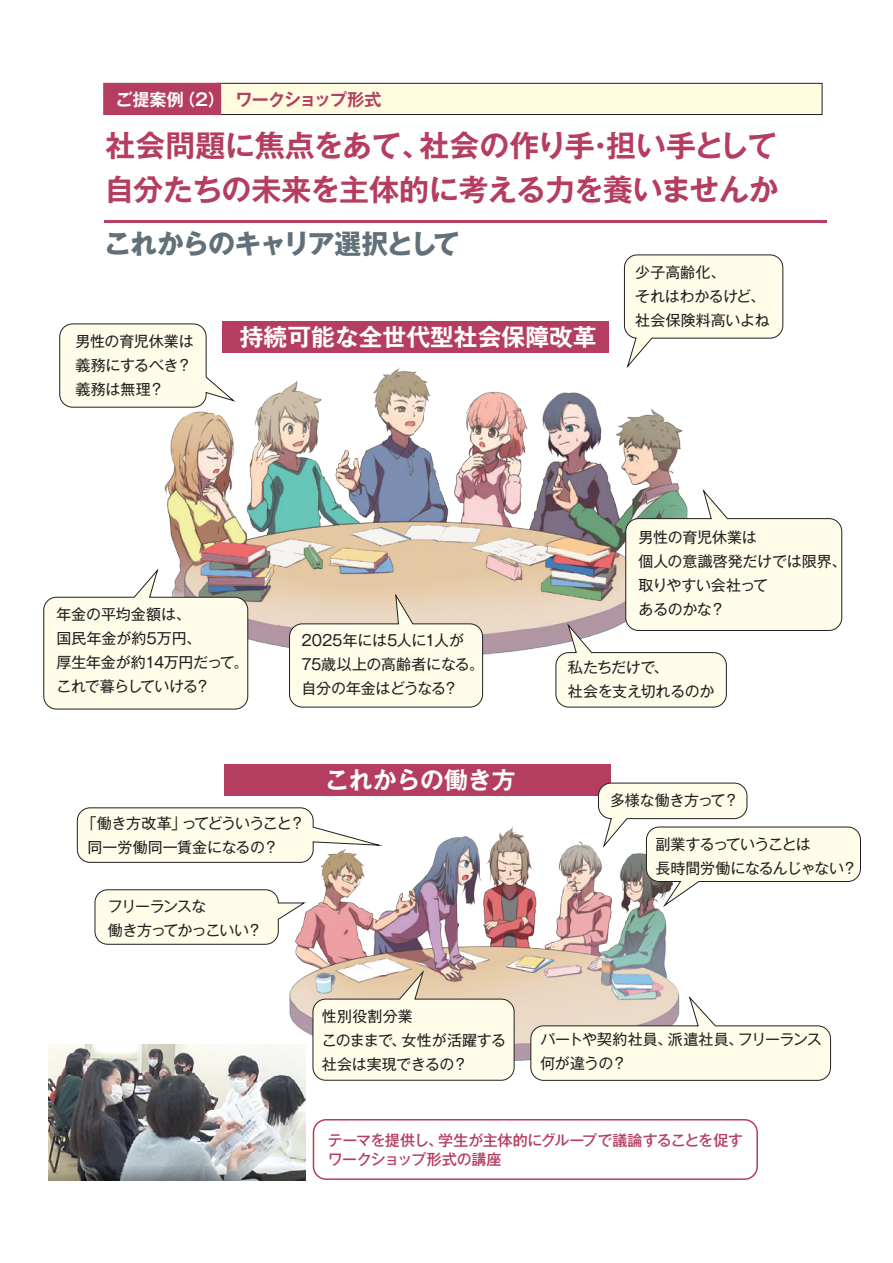
<style>
.page{position:relative;width:893px;height:1263px;background:#fff}
.page>*{position:absolute;margin:0;border:0;box-sizing:border-box;transform-origin:0 0}
.t1{font:700 30px/43.5px "Gothic MB101 Pro De";letter-spacing:-.02em;color:#b53d60}
.t2{font:700 27px "Gothic MB101 Pro";letter-spacing:-.06em;color:#627179}
.t3{font:700 23.85px "Gothic MB101 Pro De";color:#fff}
.t4{font:700 17.1px "Gothic MB101 Pro De";letter-spacing:-.055em;color:#b53d60}
.t5{font:700 17.1px "Gothic MB101 Pro De";color:#fff}
.t6{font:15px/24px "Gothic MB101 Pro";letter-spacing:-.02em;color:#231f20}
.t7{font:500 15px/19.5px "Gothic MB101 Pro";letter-spacing:-.03em;color:#b53d60}
.t8{font:15px/24px "Gothic MB101 Pro";letter-spacing:-.055em;color:#231f20}
.t9{font:15px/24px "Gothic MB101 Pro";letter-spacing:-.075em;color:#231f20}
</style>
<div class="page">
<img style="left:224px;top:764px;width:513px;height:317px">
<img style="left:106px;top:254px;width:634px;height:444px">
<div style="left:223px;top:321px;width:386px;height:32px;background:#b53d60"></div>
<div style="left:225px;top:764px;width:386px;height:31px;background:#b53d60"></div>
<div style="left:217px;top:83px;width:605px;height:32px;background:#fffce0"></div>
<div style="left:217px;top:83px;width:605px;height:32px;border:1px solid #231f20"></div>
<div style="left:104px;top:83px;width:117px;height:32px;background:#b53d60"></div>
<hr style="left:104px;top:220px;width:722px;height:3px;background:#b53d60">
<svg style="left:289px;top:594px;width:194px;height:113px;background:#f4edd9"></svg>
<svg style="left:530px;top:996px;width:301px;height:85px"></svg>
<svg style="left:313px;top:970px;width:201px;height:110px;background:#f4edd8"></svg>
<div style="left:624px;top:255px;width:159px;height:83px;background:#fffde9;border-radius:13px"></div>
<div style="left:624px;top:255px;width:159px;height:83px;border:1px solid #231f20;border-radius:13px"></div>
<svg style="left:556px;top:490px;width:286px;height:217px"></svg>
<svg style="left:598px;top:783px;width:263px;height:124px"></svg>
<svg style="left:43px;top:569px;width:205px;height:140px;background:#f3f1e2"></svg>
<svg style="left:59px;top:324px;width:176px;height:84px;background:#f6f2e2"></svg>
<svg style="left:77px;top:807px;width:302px;height:56px"></svg>
<svg style="left:95px;top:889px;width:210px;height:56px;background:#f5f2e2"></svg>
<div style="left:313px;top:1119px;width:445px;height:61px;border:2px solid #b53d60;border-radius:13px"></div>
<img style="left:49px;top:1045px;width:257px;height:136px">
<p class="t4" style="left:235px;top:85px;width:148px">ワークショップ形式</p>
<h1 class="t1" style="left:104px;top:121px;width:675px">社会問題に焦点をあて、社会の作り手・担い手として自分たちの未来を主体的に考える力を養いませんか</h1>
<p class="t5" style="left:116px;top:85px;width:111px">ご提案例（2）</p>
<h2 class="t2" style="left:104px;top:222px;width:357px">これからのキャリア選択として</h2>
<p class="t6" style="left:75px;top:327px;width:120px">男性の育児休業は義務にするべき？義務は無理？</p>
<h3 class="t3" style="left:240px;top:317px;width:358px">持続可能な全世代型社会保障改革</h3>
<p class="t6" style="left:635px;top:258px;width:136px">少子高齢化、<br>それはわかるけど、社会保険料高いよね</p>
<p class="t6" style="left:57px;top:600px;width:193px">年金の平均金額は、<br>国民年金が約5万円、<br>厚生年金が約14万円だって。これで暮らしていける？</p>
<p class="t6" style="left:301px;top:626px;width:184px">2025年には5人に1人が<br>75歳以上の高齢者になる。自分の年金はどうなる？</p>
<h3 class="t3" style="left:325px;top:760px;width:192px">これからの働き方</h3>
<p class="t6" style="left:87px;top:809px;width:219px;text-indent:-5px">「働き方改革」ってどういうこと？同一労働同一賃金になるの？</p>
<p class="t9" style="left:108px;top:892px;width:156px">フリーランスな<br>働き方ってかっこいい？</p>
<p class="t6" style="left:639px;top:523px;width:209px">男性の育児休業は<br>個人の意識啓発だけでは限界、取りやすい会社って<br>あるのかな？</p>
<p class="t6" style="left:568px;top:654px;width:148px">私たちだけで、<br>社会を支え切れるのか</p>
<p class="t6" style="left:610px;top:786px;width:130px">多様な働き方って？</p>
<p class="t8" style="left:655px;top:830px;width:203px">副業するっていうことは<br>長時間労働になるんじゃない？</p>
<p class="t6" style="left:322px;top:1002px;width:186px">性別役割分業<br>このままで、女性が活躍する社会は実現できるの？</p>
<p class="t6" style="left:540px;top:1025px;width:283px">パートや契約社員、派遣社員、フリーランス何が違うの？</p>
<p class="t7" style="left:328px;top:1128px;width:417px">テーマを提供し、学生が主体的にグループで議論することを促すワークショップ形式の講座</p>
</div>
